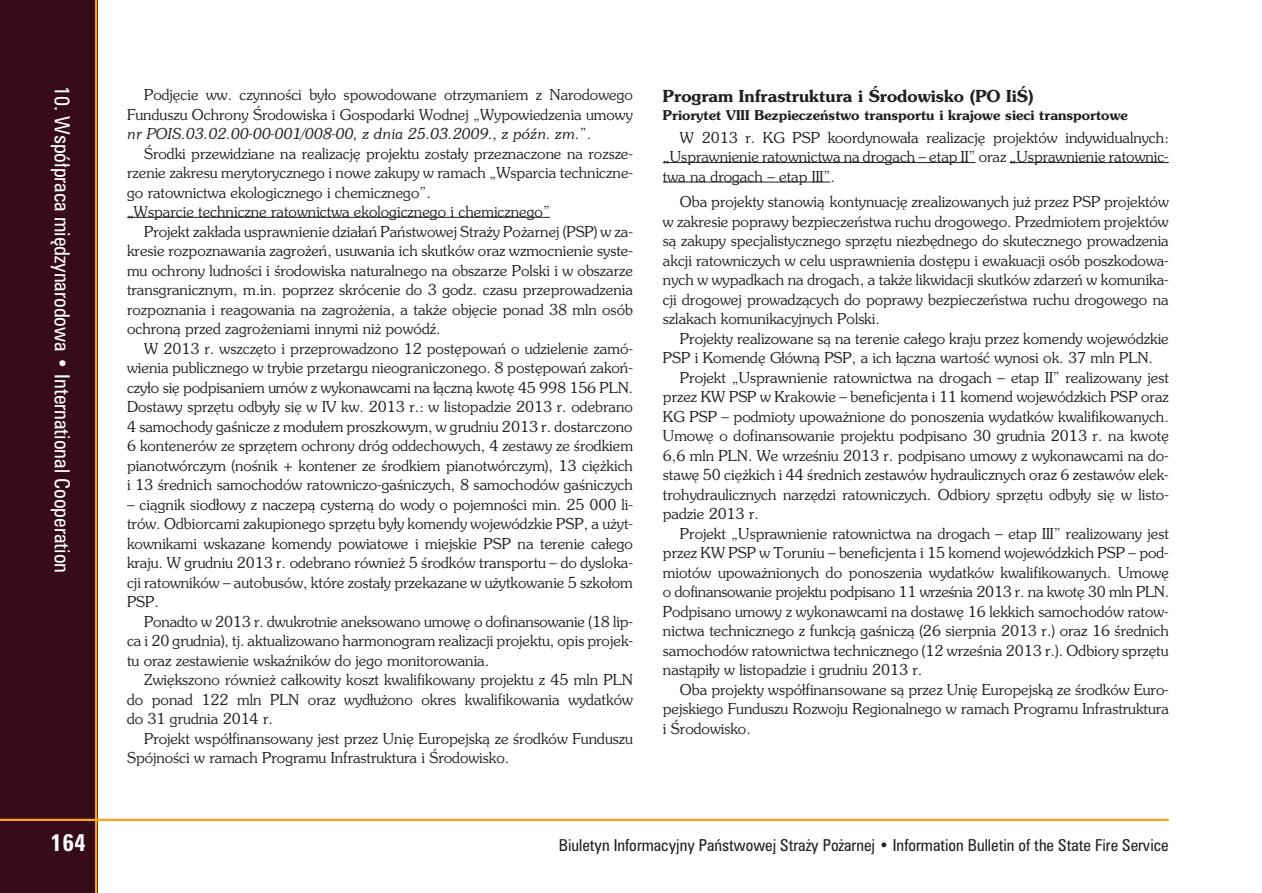
<style>
.page{position:relative;width:1262px;height:893px;background:#fff}
.page>*{position:absolute;margin:0;border:0;box-sizing:border-box;transform-origin:0 0}
.t1{font:700 24px "Zurich Cn EU";color:#fff}
.t2{font:21px "Zurich Cn EU";color:#fff}
.t3{font:16.5px "Zurich Cn EU";color:#231f20}
.t4{font:700 16.5px "Southern";color:#231f20}
.t5{font:15px/19.5px "Southern";color:#231f20;text-align:justify}
.t6{font:700 13.5px "Southern";color:#231f20}
.s1{font-style:italic}
</style>
<div class="page">
<div style="left:0;top:0;width:97px;height:893px;background:#370b1a"></div>
<hr style="left:95px;top:0;width:2px;height:893px;background:#f9a51b">
<hr style="left:127px;top:217px;width:423px;height:1px;background:#231f20">
<hr style="left:663px;top:162px;width:312px;height:1px;background:#231f20">
<hr style="left:1010px;top:162px;width:159px;height:1px;background:#231f20">
<hr style="left:663px;top:182px;width:167px;height:1px;background:#231f20">
<hr style="left:0;top:819px;width:1169px;height:2px;background:#f9a51b">
<h2 class="t2" style="left:75px;top:86px;width:489px;rotate:90deg">10. Wspó³pra ca miê dzy naro do wa • In ter na tio nal Cooperation</h2>
<p class="t5" style="left:127px;top:86px;width:507px;text-indent:17px">Pod jê cie ww. czyn no œci by³o spo wo do wa ne otrzy ma niem z Na ro do we go Fun du szu Ochro ny Œro do wi ska i Go spo dar ki Wod nej „Wy po wie dze nia umo wy <span class="s1">nr POIS.03.02.00-00-001/008-00, z dnia 25.03.2009., z póŸn. zm.</span>”.</p>
<p class="t5" style="left:127px;top:144px;width:507px;text-align:left;text-indent:17px">Œro d ki prze wi dzia ne na re a li za cjê pro je ktu zo sta³y prze zna czo ne na roz sze - rze nie za kre su mery tory cz ne go i nowe za ku py w ra mach „Wspa r cia tech ni cz ne - go ra tow ni c twa eko logi cz ne go i che mi cz ne go”.<br>„Wspa r cie te ch ni cz ne ra tow ni c twa eko logi cz ne go i che mi cz ne go”</p>
<p class="t5" style="left:127px;top:222px;width:507px;text-indent:17px">Pro jekt zak³ada uspra w nie nie dzia³añ Pa ñ stwo wej Stra ¿y Po ¿a r nej (PSP) w za - kre sie roz po zna wa nia za gro ¿eñ, usu wa nia ich sku t ków oraz wzmo c nie nie sy ste - mu ochro ny lud no œci i œro do wi ska na tu ral ne go na ob sza rze Pol ski i w ob sza rze trans gra ni cz nym, m.in. po przez skró ce nie do 3 godz. cza su prze pro wa dze nia roz po zna nia i re a go wa nia na za gro ¿e nia, a ta k ¿e ob jê cie ponad 38 mln osób ochron¹ przed za gro ¿e nia mi in ny mi ni¿ po wódŸ.</p>
<p class="t5" style="left:127px;top:339px;width:508px;text-indent:17px">W 2013 r. wszczê to i prze pro wa dzo no 12 po stê po wañ o udzie le nie za mó - wie nia pub li cz ne go w try bie prze ta r gu nie ogra niczo ne go. 8 po stê po wañ za ko ñ - czy³o siê podpi sa niem umów z wyko naw ca mi na ³¹czn¹ kwo tê 45 998 156 PLN.<br>Do sta wy sprzê tu odby³y siê w IV kw. 2013 r.: w li sto pa dzie 2013 r. ode bra no 4 sa mo cho dy ga œ ni cze z modu³em pro szko wym, w grud niu 2013 r. do sta r czo no 6 kon te ne rów ze sprzê tem ochro ny dróg od de cho wych, 4 ze sta wy ze œro d kiem pia no twó r czym (no œ nik + kon te ner ze œro d kiem pia no twó r czym), 13 ciê ¿ kich i 13 œred nich sa mo cho dów ratow niczo- gaœ ni czych, 8 sa mo cho dów ga œ ni czych</p>
<p class="t5" style="left:127px;top:495px;width:507px">– ci¹gnik siod³owy z na czep¹ cy stern¹ do wody o po je mno œci min. 25 000 li - trów. Od bio r ca mi za ku pio ne go sprzê tu by³y ko men dy wo je wó dz kie PSP, a u¿yt&shy;kow ni ka mi wska za ne ko men dy po wia to we i mie j skie PSP na te re nie ca³ego kra ju. W grud niu 2013 r. ode bra no rów nie¿ 5 œro d ków trans po rtu – do dys lo ka - cji ra to w ni ków – au to bu sów, któ re zo sta³y prze ka za ne w u¿y t ko wa nie 5 szko³om PSP.</p>
<p class="t5" style="left:127px;top:612px;width:507px;text-indent:17px">Ponad to w 2013 r. dwu kro t nie ane kso wa no umo wê o dofi nan so wa nie (18 lip - ca i 20 grud nia), tj. aktu ali zo wa no ha r mo no gram re a li za cji pro je ktu, opis pro je k - tu oraz ze sta wie nie wska Ÿ ni ków do jego moni to ro wa nia.</p>
<p class="t5" style="left:127px;top:671px;width:507px;text-indent:17px">Zwiê kszo no rów nie¿ ca³ko wi ty koszt kwa lifi ko wa ny pro je ktu z 45 mln PLN do ponad 122 mln PLN oraz wyd³u¿o no okres kwa lifi ko wa nia wy da t ków do 31 grud nia 2014 r.</p>
<p class="t5" style="left:127px;top:729px;width:507px;text-indent:17px">Pro jekt wspó³fi nan so wa ny jest przez Uniê Eu ro pejsk¹ ze œro d ków Fun du szu<br>Spó j no œci w ra mach Pro gra mu In fra stru ktu ra i Œro do wi sko.</p>
<p class="t4" style="left:663px;top:89px;width:372px">Pro gram In fra stru ktu ra i Œro do wi sko (PO IiŒ)</p>
<p class="t6" style="left:663px;top:110px;width:467px">Prio ry tet VIII Bez pie cze ñ stwo trans po rtu i krajo we sie ci trans po rto we</p>
<p class="t5" style="left:663px;top:129px;width:507px;text-indent:17px">W 2013 r. KG PSP ko or dy no wa³a re a li za cjê pro je któw indy widu a l nych: „Uspra w nie nie ra tow ni c twa na dro gach – etap II” oraz „Uspra w nie nie ra tow ni c - twa na dro gach – etap III”.</p>
<p class="t5" style="left:663px;top:193px;width:507px;text-indent:17px">Oba pro je kty sta no wi¹ kon ty nu a cjê zrea li zo wa nych ju¿ przez PSP pro je któw w za kre sie po pra wy bez pie cze ñ stwa ru chu dro go we go. Przed mio tem pro je któw s¹ za ku py spe cjali stycz ne go sprzê tu nie zbêd ne go do sku te cz ne go pro wa dze nia akcji ra to w ni czych w celu uspra w nie nia do stê pu i ewa ku a cji osób po szko do wa - nych w wy pa d kach na dro gach, a ta k ¿e li k wi da cji sku t ków zda rzeñ w ko mu ni ka - cji dro go wej pro wadz¹cych do po pra wy bez pie cze ñ stwa ru chu dro go we go na szla kach komu nika cy j nych Pol ski.</p>
<p class="t5" style="left:663px;top:330px;width:507px;text-indent:17px">Pro je kty rea li zo wa ne s¹ na te re nie ca³ego kra ju przez ko men dy wo je wó dz kie<br>PSP i Ko men dê G³ówn¹ PSP, a ich ³¹czna wa r toœæ wy no si ok. 37 mln PLN.</p>
<p class="t5" style="left:663px;top:369px;width:507px;text-indent:17px">Pro jekt „Uspra w nie nie ra tow ni c twa na dro gach – etap II” rea li zo wa ny jest przez KW PSP w Kra ko wie – be ne fi cjen ta i 11 ko mend wo je wó dz kich PSP oraz KG PSP – pod mio ty upo wa ¿ nio ne do po no sze nia wy da t ków kwa lifi ko wa nych.<br>Umo wê o dofi nan so wa nie pro je ktu pod pi sa no 30 grud nia 2013 r. na kwo tê 6,6 mln PLN. We wrze œ niu 2013 r. podpi sa no umo wy z wy ko naw ca mi na do - sta wê 50 ciê ¿ kich i 44 œred nich ze sta wów hy drau li cz nych oraz 6 ze sta wów ele k - trohy drauli cz nych na rzê dzi ra to w ni czych. Od bio ry sprzê tu odby³y siê w li sto - pa dzie 2013 r.</p>
<p class="t5" style="left:663px;top:525px;width:508px;text-indent:17px">Pro jekt „Uspra w nie nie ra tow ni c twa na dro gach – etap III” rea li zo wa ny jest przez KW PSP w To ru niu – be ne fi cjen ta i 15 ko mend wo je wó dz kich PSP – pod - mio tów upo wa ¿ nio nych do po no sze nia wy da t ków kwa lifi ko wa nych. Umo wê o dofi nan so wa nie pro je ktu pod pi sa no 11 wrze œ nia 2013 r. na kwo tê 30 mln PLN.<br>Pod pi sa no umo wy z wy ko naw ca mi na do sta wê 16 lek kich sa mo cho dów ra tow - ni c twa tech ni cz ne go z funkcj¹ ga œ nicz¹ (26 sie r p nia 2013 r.) oraz 16 œred nich sa mo cho dów ra tow ni c twa tech ni cz ne go (12 wrze œ nia 2013 r.). Od bio ry sprzê tu nast¹pi³y w li sto pa dzie i grud niu 2013 r.</p>
<p class="t5" style="left:663px;top:681px;width:507px;text-indent:17px">Oba pro je kty wspó³fi nan so wa ne s¹ przez Uniê Eu ro pejsk¹ ze œro d ków Euro&shy;pe j skie go Fun du szu Roz wo ju Re gio nal ne go w ra mach Pro gra mu In fra stru ktu ra i Œro do wi sko.</p>
<h1 class="t1" style="left:50px;top:828px;width:37px">164</h1>
<p class="t3" style="left:559px;top:835px;width:611px">Biuletyn Informacyjny Pañstwowej Stra¿y Po¿arnej • Information Bulletin of the State Fire Service</p>
</div>
